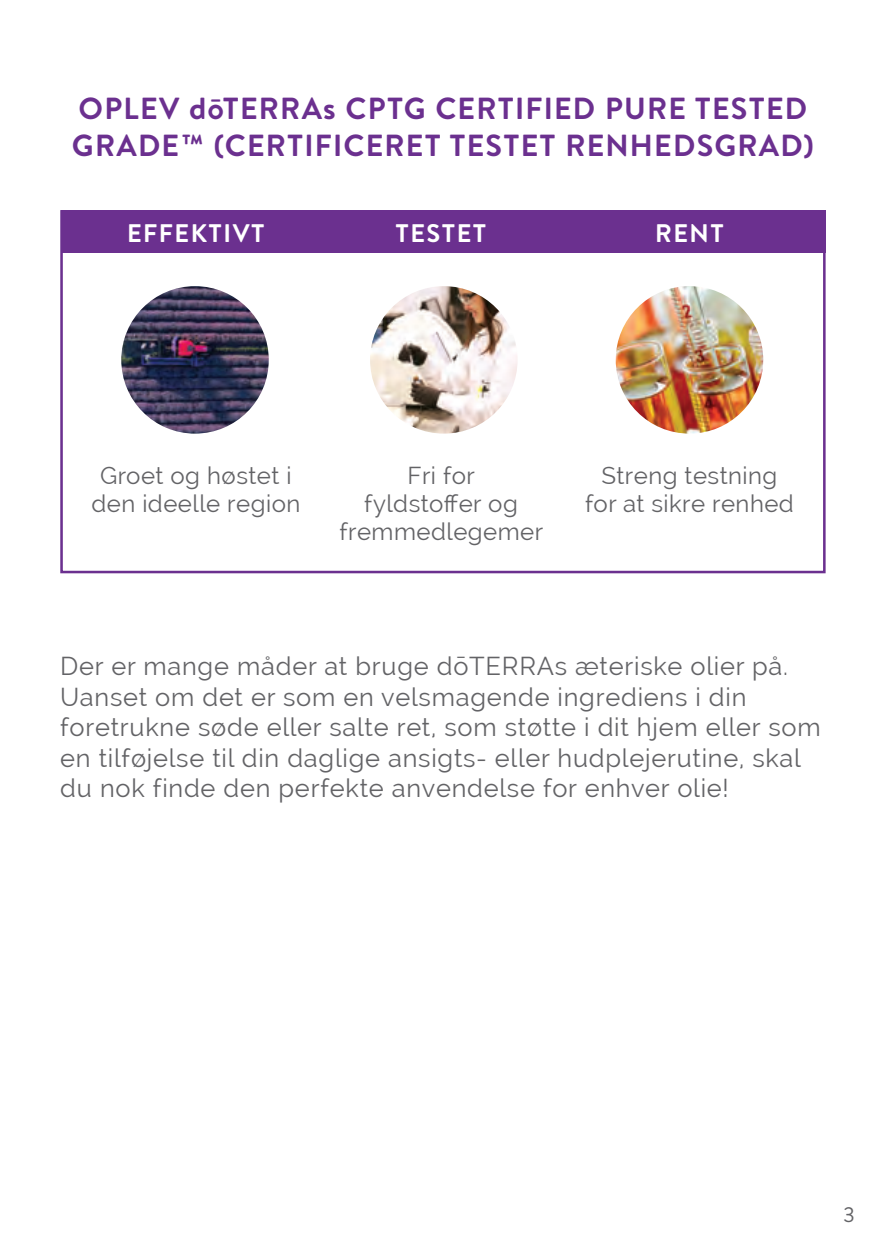
<style>
.page{position:relative;width:886px;height:1253px;background:#fff}
.page>*{position:absolute;margin:0;border:0;box-sizing:border-box;transform-origin:0 0}
.t1{font:700 30.6px/36.6px "Brandon Text";letter-spacing:.04em;color:#6b308f}
.t2{font:25.5px/30.6px "Raleway";letter-spacing:.03em;color:#636366}
.t3{font:700 25.5px "Brandon Text";letter-spacing:.06em;color:#fff}
.t4{font:24px/27.9px "Raleway";letter-spacing:.02em;color:#636366;text-align:center}
.t5{font:21px "Brandon Text";color:#636366}
</style>
<div class="page">
<div style="left:61px;top:210px;width:764px;height:42px;background:#6b308f"></div>
<div style="left:60px;top:210px;width:765px;height:363px;border:3px solid #6b308f"></div>
<img style="left:613px;top:283px;width:153px;height:153px;border-radius:76px">
<div style="left:611px;top:282px;width:156px;height:156px;border:5px solid #fff;border-radius:50%"></div>
<img style="left:367px;top:283px;width:153px;height:153px;border-radius:76px">
<div style="left:365px;top:282px;width:157px;height:156px;border:5px solid #fff;border-radius:50%"></div>
<img style="left:118px;top:283px;width:153px;height:153px;border-radius:76px">
<div style="left:117px;top:282px;width:156px;height:156px;border:5px solid #fff;border-radius:50%"></div>
<p class="t1" style="left:72px;top:90px;width:743px">OPLEV dōTERRAs CPTG CERTIFIED PURE TESTED<br>GRADE™ (CERTIFICERET TESTET RENHEDSGRAD)</p>
<p class="t3" style="left:127px;top:215px;width:139px">EFFEKTIVT</p>
<p class="t3" style="left:395px;top:215px;width:92px">TESTET</p>
<p class="t3" style="left:655px;top:215px;width:70px">RENT</p>
<p class="t4" style="left:339px;top:462px;width:205px">Fri for<br>fyldstoffer og fremmedlegemer</p>
<p class="t4" style="left:91px;top:462px;width:210px">Groet og høstet i den ideelle region</p>
<p class="t4" style="left:585px;top:462px;width:210px">Streng testning for at sikre renhed</p>
<p class="t2" style="left:60px;top:651px;width:762px">Der er mange måder at bruge dōTERRAs æteriske olier på.<br>Uanset om det er som en velsmagende ingrediens i din foretrukne søde eller salte ret, som støtte i dit hjem eller som en tilføjelse til din daglige ansigts- eller hudplejerutine, skal du nok finde den perfekte anvendelse for enhver olie!</p>
<p class="t5" style="left:843px;top:1200px;width:13px">3</p>
</div>
